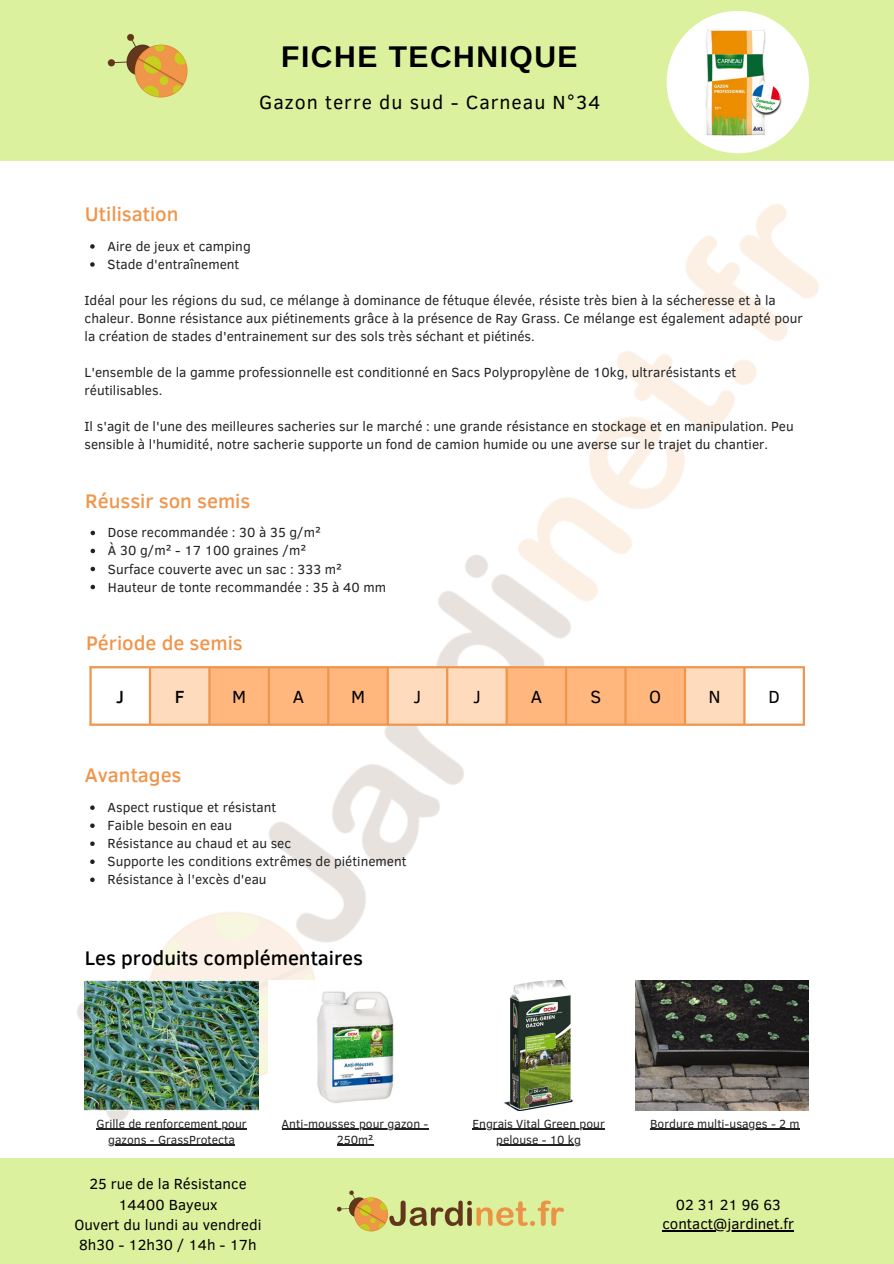
<style>
.page{position:relative;width:894px;height:1264px;background:#fff}
.page>*{position:absolute;margin:0;border:0;box-sizing:border-box;transform-origin:0 0}
.t1{font:700 30px "Arimo";letter-spacing:.05em;color:#000}
.t2{font:500 20.25px "Clear Sans";color:#f0954b}
.t3{font:500 20.25px "Clear Sans";color:#000}
.t4{font:19.5px "Clear Sans";letter-spacing:.05em;color:#000}
.t5{font:18px "Clear Sans";color:#000}
.t6{font:500 18px "Clear Sans";color:#000}
.t7{font:15px/20.2px "Clear Sans";color:#000;text-align:center}
.t8{font:13.5px/18px "Clear Sans";color:#222}
.t9{font:12px/16px "Clear Sans";color:#222;text-align:center}
</style>
<div class="page">
<img style="left:77px;top:204px;width:742px;height:942px">
<div style="left:0;top:0;width:893px;height:161px;background:#dcf19e"></div>
<div style="left:0;top:1158px;width:893px;height:105px;background:#dcf19e"></div>
<img style="left:107px;top:33px;width:81px;height:65px">
<img style="left:337px;top:1190px;width:227px;height:42px">
<img style="left:666px;top:11px;width:142px;height:142px;border-radius:50%">
<svg style="left:90px;top:244px;width:5px;height:5px"></svg>
<svg style="left:90px;top:262px;width:5px;height:5px"></svg>
<hr style="left:662px;top:1230px;width:132px;height:1px;background:#000">
<svg style="left:90px;top:805px;width:5px;height:5px"></svg>
<svg style="left:90px;top:823px;width:5px;height:5px"></svg>
<svg style="left:90px;top:841px;width:5px;height:5px"></svg>
<svg style="left:90px;top:859px;width:5px;height:5px"></svg>
<svg style="left:90px;top:877px;width:5px;height:5px"></svg>
<img style="left:84px;top:980px;width:175px;height:130px">
<img style="left:268px;top:980px;width:173px;height:130px">
<img style="left:635px;top:980px;width:173px;height:130px">
<img style="left:451px;top:980px;width:174px;height:130px">
<hr style="left:96px;top:1128px;width:151px;height:1px;background:#222">
<hr style="left:108px;top:1144px;width:127px;height:1px;background:#222">
<hr style="left:281px;top:1128px;width:147px;height:1px;background:#222">
<hr style="left:336px;top:1144px;width:37px;height:1px;background:#222">
<hr style="left:472px;top:1128px;width:132px;height:1px;background:#222">
<hr style="left:496px;top:1144px;width:85px;height:1px;background:#222">
<hr style="left:650px;top:1128px;width:149px;height:1px;background:#222">
<svg style="left:151px;top:668px;width:592px;height:55px;background:#fec495"></svg>
<hr style="left:89px;top:668px;width:3px;height:55px;background:#f0954b">
<hr style="left:149px;top:668px;width:2px;height:55px;background:#f0954b">
<hr style="left:208px;top:668px;width:2px;height:55px;background:#f0954b">
<hr style="left:268px;top:668px;width:2px;height:55px;background:#f0954b">
<hr style="left:327px;top:668px;width:2px;height:55px;background:#f0954b">
<hr style="left:386px;top:668px;width:3px;height:55px;background:#f0954b">
<hr style="left:446px;top:668px;width:2px;height:55px;background:#f0954b">
<hr style="left:505px;top:668px;width:2px;height:55px;background:#f0954b">
<hr style="left:564px;top:668px;width:3px;height:55px;background:#f0954b">
<hr style="left:624px;top:668px;width:2px;height:55px;background:#f0954b">
<hr style="left:683px;top:668px;width:3px;height:55px;background:#f0954b">
<hr style="left:743px;top:668px;width:2px;height:55px;background:#f0954b">
<hr style="left:802px;top:668px;width:2px;height:55px;background:#f0954b">
<hr style="left:89px;top:666px;width:715px;height:2px;background:#f0954b">
<hr style="left:89px;top:723px;width:715px;height:2px;background:#f0954b">
<svg style="left:90px;top:530px;width:5px;height:5px"></svg>
<svg style="left:90px;top:548px;width:5px;height:5px"></svg>
<svg style="left:90px;top:566px;width:5px;height:5px"></svg>
<svg style="left:90px;top:584px;width:5px;height:5px"></svg>
<h1 class="t1" style="left:281px;top:40px;width:298px">FICHE TECHNIQUE</h1>
<h3 class="t4" style="left:259px;top:87px;width:342px">Gazon terre du sud - Carneau N°34</h3>
<h2 class="t2" style="left:85px;top:199px;width:95px">Utilisation</h2>
<p class="t8" style="left:108px;top:236px;width:145px">Aire de jeux et camping<br>Stade d'entraînement</p>
<p class="t8" style="left:84px;top:290px;width:719px">Idéal pour les régions du sud, ce mélange à dominance de fétuque élevée, résiste très bien à la sécheresse et à la chaleur. Bonne résistance aux piétinements grâce à la présence de Ray Grass. Ce mélange est également adapté pour la création de stades d'entrainement sur des sols très séchant et piétinés.</p>
<p class="t8" style="left:84px;top:363px;width:653px">L'ensemble de la gamme professionnelle est conditionné en Sacs Polypropylène de 10kg, ultrarésistants et réutilisables.</p>
<p class="t8" style="left:84px;top:417px;width:710px">Il s'agit de l'une des meilleures sacheries sur le marché : une grande résistance en stockage et en manipulation. Peu sensible à l'humidité, notre sacherie supporte un fond de camion humide ou une averse sur le trajet du chantier.</p>
<h2 class="t2" style="left:85px;top:486px;width:166px">Réussir son semis</h2>
<p class="t8" style="left:108px;top:523px;width:280px">Dose recommandée : 30 à 35 g/m²<br>À 30 g/m² - 17 100 graines /m²<br>Surface couverte avec un sac : 333 m²<br>Hauteur de tonte recommandée : 35 à 40 mm</p>
<h2 class="t2" style="left:86px;top:628px;width:158px">Période de semis</h2>
<h3 class="t6" style="left:116px;top:684px;width:9px">J</h3>
<h3 class="t6" style="left:175px;top:684px;width:11px">F</h3>
<h3 class="t5" style="left:232px;top:684px;width:15px">M</h3>
<h3 class="t5" style="left:293px;top:684px;width:13px">A</h3>
<h3 class="t5" style="left:351px;top:684px;width:15px">M</h3>
<h3 class="t5" style="left:413px;top:684px;width:9px">J</h3>
<h3 class="t5" style="left:473px;top:684px;width:9px">J</h3>
<h3 class="t5" style="left:530px;top:684px;width:13px">A</h3>
<h3 class="t5" style="left:590px;top:684px;width:12px">S</h3>
<h3 class="t5" style="left:649px;top:684px;width:13px">O</h3>
<h3 class="t5" style="left:708px;top:684px;width:14px">N</h3>
<h3 class="t5" style="left:768px;top:684px;width:13px">D</h3>
<h2 class="t2" style="left:85px;top:760px;width:98px">Avantages</h2>
<p class="t8" style="left:108px;top:797px;width:300px">Aspect rustique et résistant<br>Faible besoin en eau<br>Résistance au chaud et au sec<br>Supporte les conditions extrêmes de piétinement<br>Résistance à l'excès d'eau</p>
<h2 class="t3" style="left:85px;top:942px;width:280px">Les produits complémentaires</h2>
<p class="t9" style="left:96px;top:1114px;width:152px">Grille de renforcement pour gazons - GrassProtecta</p>
<p class="t9" style="left:281px;top:1114px;width:148px">Anti-mousses pour gazon -<br>250m²</p>
<p class="t9" style="left:472px;top:1114px;width:134px">Engrais Vital Green pour pelouse - 10 kg</p>
<p class="t9" style="left:650px;top:1114px;width:151px">Bordure multi-usages - 2 m</p>
<p class="t7" style="left:74px;top:1173px;width:188px">25 rue de la Résistance<br>14400 Bayeux<br>Ouvert du lundi au vendredi<br>8h30 - 12h30 / 14h - 17h</p>
<p class="t7" style="left:662px;top:1194px;width:133px;line-height:19.2px">02 31 21 96 63 contact@jardinet.fr</p>
</div>
